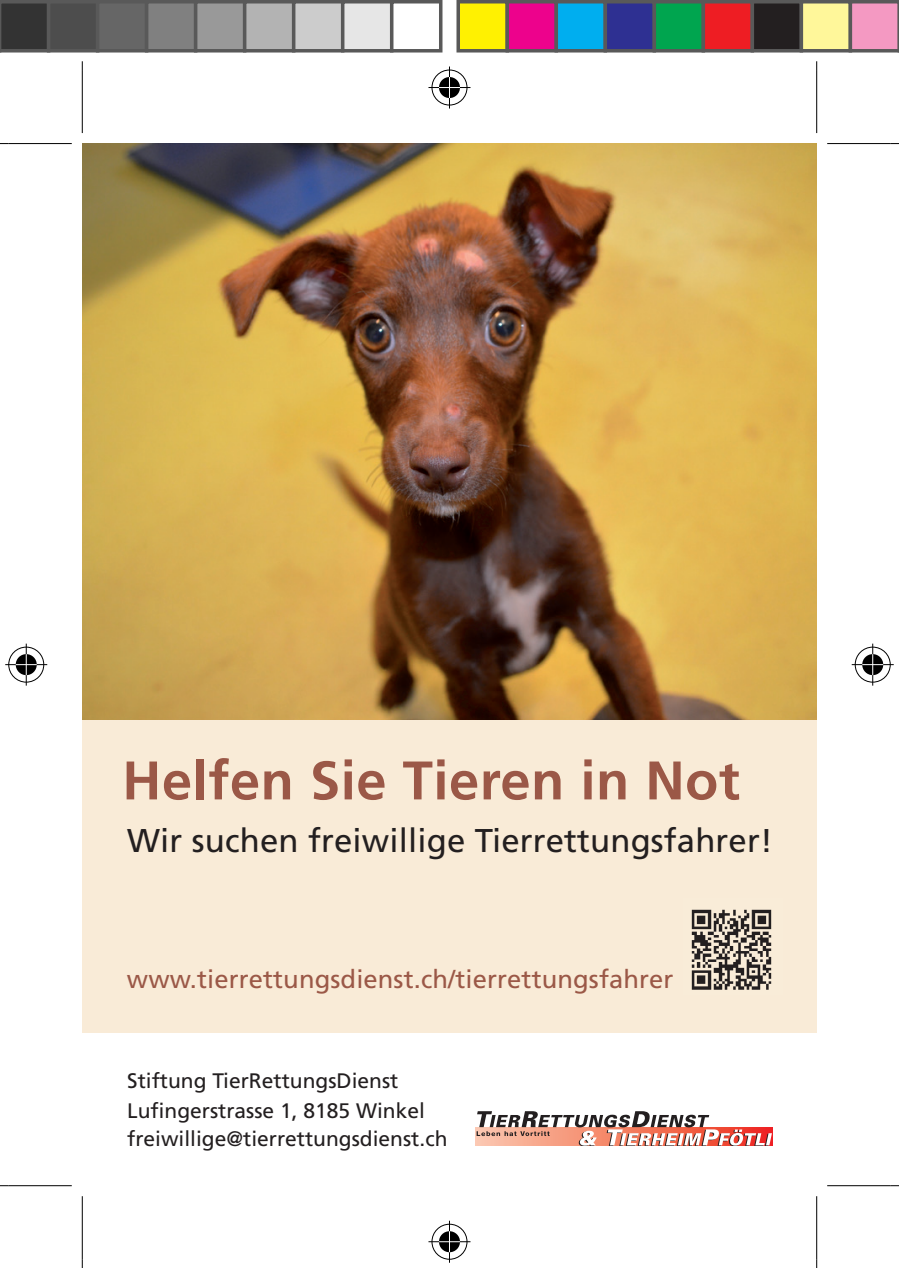
<style>
.page{position:relative;width:899px;height:1268px;background:#fff}
.page>*{position:absolute;margin:0;border:0;box-sizing:border-box;transform-origin:0 0}
.t1{font:700 54.25px "Frutiger";letter-spacing:.01em;color:#9b5847}
.t2{font:32.9px "Frutiger";letter-spacing:.005em;color:#231f20}
.t3{font:25.55px "Frutiger";letter-spacing:.005em;color:#9b5847}
.t4{font:21px/28.7px "Frutiger";color:#231f20}
</style>
<div class="page">
<div style="left:82px;top:719px;width:734px;height:313px;background:#f9ebd7"></div>
<img style="left:82px;top:144px;width:734px;height:575px">
<svg style="left:476px;top:1111px;width:296px;height:35px"></svg>
<img style="left:691px;top:909px;width:81px;height:81px">
<div style="left:0;top:141px;width:52px;height:5px;background:#f6f6f6"></div>
<div style="left:846px;top:141px;width:53px;height:5px;background:#f6f6f6"></div>
<hr style="left:0;top:143px;width:52px;height:1px;background:#000">
<hr style="left:846px;top:143px;width:53px;height:1px;background:#000">
<hr style="left:0;top:1185px;width:52px;height:1px;background:#000">
<hr style="left:846px;top:1185px;width:53px;height:1px;background:#000">
<hr style="left:82px;top:61px;width:1px;height:53px;background:#000">
<hr style="left:82px;top:1215px;width:1px;height:53px;background:#000">
<hr style="left:816px;top:61px;width:1px;height:53px;background:#000">
<hr style="left:816px;top:1215px;width:1px;height:53px;background:#000">
<div style="left:9px;top:141px;width:63px;height:5px;background:#f6f6f6"></div>
<div style="left:827px;top:141px;width:63px;height:5px;background:#f6f6f6"></div>
<svg style="left:9px;top:1186px;width:63px;height:1px"></svg>
<svg style="left:827px;top:1186px;width:63px;height:1px"></svg>
<svg style="left:81px;top:70px;width:1px;height:63px"></svg>
<svg style="left:81px;top:1196px;width:1px;height:63px"></svg>
<svg style="left:817px;top:70px;width:1px;height:63px"></svg>
<svg style="left:817px;top:1196px;width:1px;height:63px"></svg>
<hr style="left:9px;top:143px;width:63px;height:1px;background:#000">
<hr style="left:827px;top:143px;width:63px;height:1px;background:#000">
<hr style="left:9px;top:1185px;width:63px;height:1px;background:#000">
<hr style="left:827px;top:1185px;width:63px;height:1px;background:#000">
<hr style="left:82px;top:70px;width:1px;height:63px;background:#000">
<hr style="left:82px;top:1196px;width:1px;height:63px;background:#000">
<hr style="left:816px;top:70px;width:1px;height:63px;background:#000">
<hr style="left:816px;top:1196px;width:1px;height:63px;background:#000">
<div style="left:430px;top:68px;width:39px;height:39px;border:4px solid #fff;border-radius:50%"></div>
<svg style="left:430px;top:85px;width:39px;height:5px"></svg>
<svg style="left:447px;top:68px;width:5px;height:39px"></svg>
<div style="left:437px;top:75px;width:25px;height:25px;border:4px solid #fff;border-radius:50%"></div>
<div style="left:431px;top:70px;width:36px;height:35px;border:1px solid #000;border-radius:50%"></div>
<hr style="left:428px;top:87px;width:42px;height:1px;background:#000">
<hr style="left:449px;top:67px;width:1px;height:42px;background:#000">
<svg style="left:439px;top:77px;width:21px;height:21px"></svg>
<div style="left:430px;top:1222px;width:39px;height:39px;border:4px solid #fff;border-radius:50%"></div>
<svg style="left:428px;top:1239px;width:42px;height:4px"></svg>
<div style="left:447px;top:1220px;width:5px;height:42px;background:#fff"></div>
<div style="left:437px;top:1229px;width:25px;height:25px;border:4px solid #fff;border-radius:50%"></div>
<div style="left:431px;top:1223px;width:36px;height:36px;border:1px solid #000;border-radius:50%"></div>
<hr style="left:428px;top:1241px;width:42px;height:1px;background:#000">
<hr style="left:449px;top:1220px;width:1px;height:42px;background:#000">
<svg style="left:439px;top:1231px;width:21px;height:21px"></svg>
<div style="left:7px;top:645px;width:39px;height:39px;border:4px solid #fff;border-radius:50%"></div>
<svg style="left:5px;top:662px;width:42px;height:5px"></svg>
<svg style="left:24px;top:643px;width:4px;height:42px"></svg>
<div style="left:14px;top:652px;width:25px;height:25px;border:4px solid #fff;border-radius:50%"></div>
<div style="left:8px;top:646px;width:36px;height:36px;border:1px solid #000;border-radius:50%"></div>
<hr style="left:5px;top:664px;width:42px;height:1px;background:#000">
<hr style="left:26px;top:643px;width:1px;height:42px;background:#000">
<svg style="left:16px;top:654px;width:21px;height:21px"></svg>
<div style="left:853px;top:645px;width:39px;height:39px;border:4px solid #fff;border-radius:50%"></div>
<svg style="left:852px;top:662px;width:41px;height:5px"></svg>
<svg style="left:870px;top:643px;width:5px;height:42px"></svg>
<div style="left:860px;top:652px;width:25px;height:25px;border:4px solid #fff;border-radius:50%"></div>
<div style="left:855px;top:646px;width:35px;height:36px;border:1px solid #000;border-radius:50%"></div>
<hr style="left:851px;top:664px;width:42px;height:1px;background:#000">
<hr style="left:872px;top:643px;width:1px;height:42px;background:#000">
<svg style="left:862px;top:654px;width:21px;height:21px"></svg>
<svg style="left:0;top:0;width:47px;height:53px;background:#3a3a3a"></svg>
<div style="left:49px;top:2px;width:49px;height:49px;background:#4d4d4d"></div>
<div style="left:47px;top:0;width:52px;height:53px;border:4px solid #595959"></div>
<div style="left:98px;top:2px;width:49px;height:49px;background:#666"></div>
<div style="left:96px;top:0;width:52px;height:53px;border:4px solid #595959"></div>
<div style="left:147px;top:2px;width:49px;height:49px;background:#808080"></div>
<div style="left:145px;top:0;width:52px;height:53px;border:4px solid #595959"></div>
<div style="left:196px;top:2px;width:49px;height:49px;background:#999"></div>
<div style="left:194px;top:0;width:52px;height:53px;border:4px solid #595959"></div>
<div style="left:245px;top:2px;width:49px;height:49px;background:#b3b3b3"></div>
<div style="left:243px;top:0;width:52px;height:53px;border:4px solid #595959"></div>
<div style="left:294px;top:2px;width:49px;height:49px;background:#ccc"></div>
<div style="left:292px;top:0;width:52px;height:53px;border:4px solid #595959"></div>
<div style="left:343px;top:2px;width:49px;height:49px;background:#e6e6e6"></div>
<div style="left:341px;top:0;width:52px;height:53px;border:4px solid #595959"></div>
<div style="left:390px;top:0;width:52px;height:53px;border:4px solid #595959"></div>
<div style="left:458px;top:2px;width:49px;height:49px;background:#fff101"></div>
<div style="left:456px;top:0;width:53px;height:53px;border:4px solid #595959"></div>
<div style="left:507px;top:2px;width:49px;height:49px;background:#ed028c"></div>
<div style="left:505px;top:0;width:53px;height:53px;border:4px solid #595959"></div>
<div style="left:556px;top:2px;width:49px;height:49px;background:#00aeef"></div>
<div style="left:554px;top:0;width:53px;height:53px;border:4px solid #595959"></div>
<div style="left:605px;top:2px;width:49px;height:49px;background:#2e3092"></div>
<div style="left:603px;top:0;width:53px;height:53px;border:4px solid #595959"></div>
<div style="left:654px;top:2px;width:49px;height:49px;background:#00a54f"></div>
<div style="left:652px;top:0;width:53px;height:53px;border:4px solid #595959"></div>
<div style="left:703px;top:2px;width:49px;height:49px;background:#ee1d23"></div>
<div style="left:701px;top:0;width:53px;height:53px;border:4px solid #595959"></div>
<div style="left:752px;top:2px;width:49px;height:49px;background:#231f20"></div>
<div style="left:750px;top:0;width:53px;height:53px;border:4px solid #595959"></div>
<div style="left:801px;top:2px;width:49px;height:49px;background:#fff79a"></div>
<div style="left:799px;top:0;width:53px;height:53px;border:4px solid #595959"></div>
<svg style="left:848px;top:0;width:51px;height:53px;background:#d18caa"></svg>
<h1 class="t1" style="left:122px;top:748px;width:619px">Helfen Sie Tieren in Not</h1>
<h2 class="t2" style="left:127px;top:820px;width:647px">Wir suchen freiwillige Tierrettungsfahrer!</h2>
<p class="t3" style="left:127px;top:963px;width:548px">www.tierrettungsdienst.ch/tierrettungsfahrer</p>
<p class="t4" style="left:127px;top:1066px;width:322px">Stiftung TierRettungsDienst<br>Lufingerstrasse 1, 8185 Winkel freiwillige@tierrettungsdienst.ch</p>
</div>
